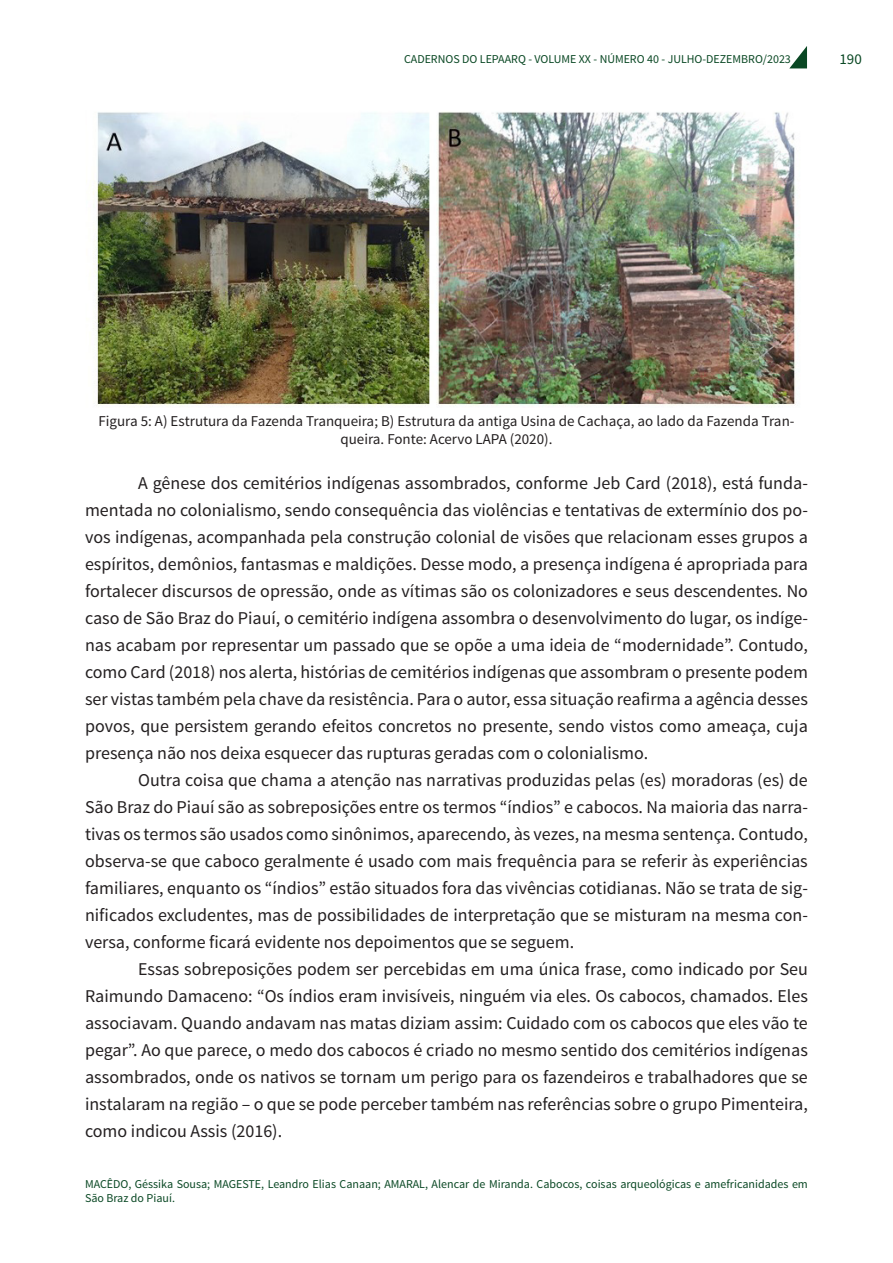
<style>
.page{position:relative;width:893px;height:1263px;background:#fff}
.page>*{position:absolute;margin:0;border:0;box-sizing:border-box;transform-origin:0 0}
.t1{font:18px/27px "Source Sans Pro";color:#231f20;text-align:justify}
.t2{font:15px/18px "Source Sans Pro";color:#231f20;text-align:center}
.t3{font:15px "Source Sans Pro";color:#0a4824}
.t4{font:12px/14.4px "Source Sans Pro";color:#0a4824}
</style>
<div class="page">
<svg style="left:789px;top:46px;width:18px;height:22px"></svg>
<img style="left:93px;top:112px;width:703px;height:295px">
<p class="t4" style="left:404px;top:52px;width:388px">CADERNOS DO LEPAARQ - VOLUME XX - NÚMERO 40 - JULHO-DEZEMBRO/2023</p>
<p class="t3" style="left:839px;top:50px;width:24px">190</p>
<p class="t2" style="left:98px;top:412px;width:698px">Figura 5: A) Estrutura da Fazenda Tranqueira; B) Estrutura da antiga Usina de Cachaça, ao lado da Fazenda Tran&shy;queira. Fonte: Acervo LAPA (2020).</p>
<p class="t1" style="left:85px;top:469px;width:724px;text-indent:53px">A gênese dos cemitérios indígenas assombrados, conforme Jeb Card (2018), está funda&shy;mentada no colonialismo, sendo consequência das violências e tentativas de extermínio dos po&shy;vos indígenas, acompanhada pela construção colonial de visões que relacionam esses grupos a espíritos, demônios, fantasmas e maldições. Desse modo, a presença indígena é apropriada para fortalecer discursos de opressão, onde as vítimas são os colonizadores e seus descendentes. No caso de São Braz do Piauí, o cemitério indígena assombra o desenvolvimento do lugar, os indíge&shy;nas acabam por representar um passado que se opõe a uma ideia de “modernidade”. Contudo, como Card (2018) nos alerta, histórias de cemitérios indígenas que assombram o presente podem ser vistas também pela chave da resistência. Para o autor, essa situação reafirma a agência desses povos, que persistem gerando efeitos concretos no presente, sendo vistos como ameaça, cuja presença não nos deixa esquecer das rupturas geradas com o colonialismo.</p>
<p class="t1" style="left:85px;top:766px;width:724px;text-indent:53px">Outra coisa que chama a atenção nas narrativas produzidas pelas (es) moradoras (es) de São Braz do Piauí são as sobreposições entre os termos “índios” e cabocos. Na maioria das narra&shy;tivas os termos são usados como sinônimos, aparecendo, às vezes, na mesma sentença. Contudo, observa-se que caboco geralmente é usado com mais frequência para se referir às experiências familiares, enquanto os “índios” estão situados fora das vivências cotidianas. Não se trata de sig&shy;nificados excludentes, mas de possibilidades de interpretação que se misturam na mesma con&shy;versa, conforme ficará evidente nos depoimentos que se seguem.</p>
<p class="t1" style="left:85px;top:955px;width:724px;text-indent:53px">Essas sobreposições podem ser percebidas em uma única frase, como indicado por Seu Raimundo Damaceno: “Os índios eram invisíveis, ninguém via eles. Os cabocos, chamados. Eles associavam. Quando andavam nas matas diziam assim: Cuidado com os cabocos que eles vão te pegar”. Ao que parece, o medo dos cabocos é criado no mesmo sentido dos cemitérios indígenas assombrados, onde os nativos se tornam um perigo para os fazendeiros e trabalhadores que se instalaram na região – o que se pode perceber também nas referências sobre o grupo Pimenteira, como indicou Assis (2016).</p>
<p class="t4" style="left:85px;top:1177px;width:724px">MACÊDO, Géssika Sousa; MAGESTE, Leandro Elias Canaan; AMARAL, Alencar de Miranda. Cabocos, coisas arqueológicas e amefricanidades em<br>São Braz do Piauí.</p>
</div>
